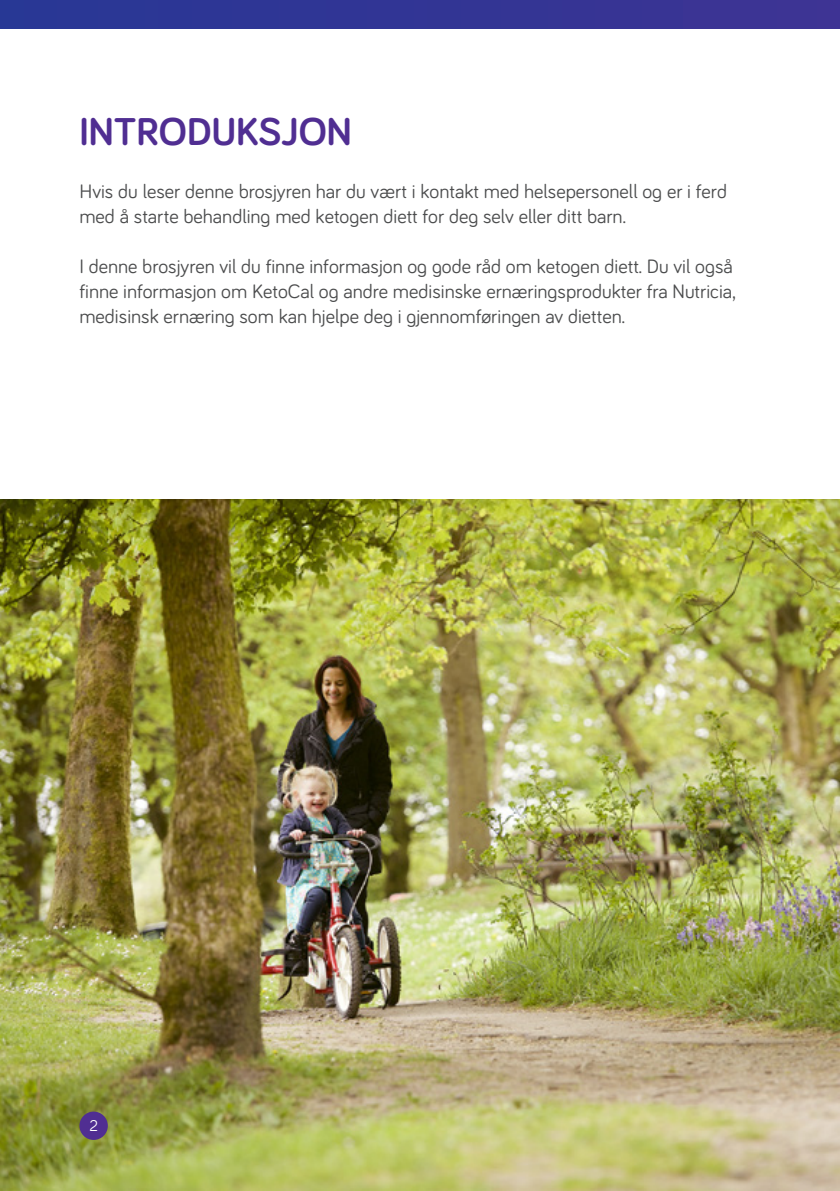
<style>
.page{position:relative;width:840px;height:1191px;background:#fff}
.page>*{position:absolute;margin:0;border:0;box-sizing:border-box;transform-origin:0 0}
.Tittel{font:700 40px "Bariol";color:#502e92}
.Brødtekst{font:20px/25px "Bariol";color:#4b4c4d}
.t1{font:16px "Bariol";color:#fff}
</style>
<div class="page">
<img style="left:0;top:499px;width:839px;height:692px">
<div style="left:0;top:0;width:839px;height:28px;background:#323595"></div>
<div style="left:79px;top:1111px;width:29px;height:29px;background:#502e92;border-radius:50%"></div>
<p class="Tittel" style="left:79px;top:104px;width:274px">INTRODUKSJON</p>
<p class="Brødtekst" style="left:79px;top:178px;width:648px">Hvis du leser denne brosjyren har du vært i kontakt med helsepersonell og er i ferd med å starte behandling med ketogen diett for deg selv eller ditt barn.</p>
<p class="Brødtekst" style="left:79px;top:253px;width:657px">I denne brosjyren vil du finne informasjon og gode råd om ketogen diett. Du vil også finne informasjon om KetoCal og andre medisinske ernæringsprodukter fra Nutricia, medisinsk ernæring som kan hjelpe deg i gjennomføringen av dietten.</p>
<p class="t1" style="left:89px;top:1114px;width:10px">2</p>
</div>
